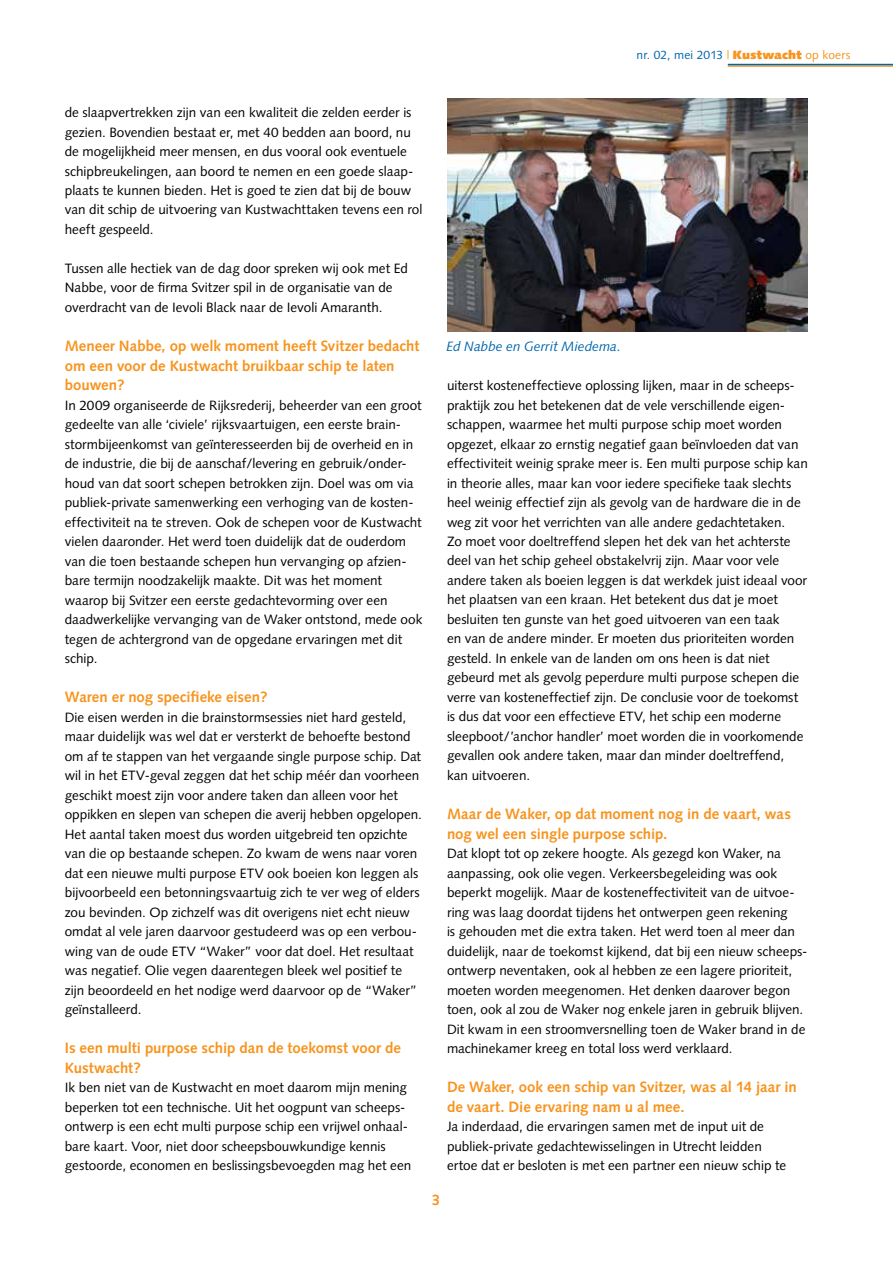
<style>
.page{position:relative;width:893px;height:1263px;background:#fff}
.page>*{position:absolute;margin:0;border:0;box-sizing:border-box;transform-origin:0 0}
.t1{font:700 15px/19.5px "Syntax";color:#f7941e}
.t2{font:13.5px/19.5px "Syntax";color:#000}
.t3{font:italic 13.5px "Syntax";color:#0066ad}
.t4{font:12px "Syntax";letter-spacing:.015em;color:#0066ad}
.s1{color:#f7941e}
.s2{font-weight:900;color:#f7941e}
</style>
<div class="page">
<img style="left:447px;top:98px;width:361px;height:234px">
<hr style="left:728px;top:65px;width:165px;height:2px;background:#f7941e">
<hr style="left:728px;top:64px;width:165px;height:1px;background:#0066ad">
<p class="t4" style="left:637px;top:47px;width:215px">nr. 02, mei 2013 <span class="s1">|</span> <span class="s2">Kustwacht</span> <span class="s1">op koers</span></p>
<p class="t2" style="left:65px;top:103px;width:359px">de slaapvertrekken zijn van een kwaliteit die zelden eerder is gezien. Bovendien bestaat er, met 40 bedden aan boord, nu de mogelijkheid meer mensen, en dus vooral ook eventuele schipbreukelingen, aan boord te nemen en een goede slaap&shy;plaats te kunnen bieden. Het is goed te zien dat bij de bouw van dit schip de uitvoering van Kustwachttaken tevens een rol heeft gespeeld.</p>
<p class="t2" style="left:65px;top:259px;width:345px">Tussen alle hectiek van de dag door spreken wij ook met Ed<br>Nabbe, voor de firma Svitzer spil in de organisatie van de overdracht van de Ievoli Black naar de Ievoli Amaranth.</p>
<p class="t1" style="left:65px;top:336px;width:356px">Meneer Nabbe, op welk moment heeft Svitzer bedacht om een voor de Kustwacht bruikbaar schip te laten bouwen?</p>
<p class="t2" style="left:65px;top:395px;width:359px">In 2009 organiseerde de Rijksrederij, beheerder van een groot gedeelte van alle ‘civiele’ rijksvaartuigen, een eerste brain&shy;stormbijeenkomst van geïnteresseerden bij de overheid en in de industrie, die bij de aanschaf/levering en gebruik/onder&shy;houd van dat soort schepen betrokken zijn. Doel was om via publiek-private samenwerking een verhoging van de kosten&shy;effectiviteit na te streven. Ook de schepen voor de Kustwacht vielen daaronder. Het werd toen duidelijk dat de ouderdom van die toen bestaande schepen hun vervanging op afzien&shy;bare termijn noodzakelijk maakte. Dit was het moment waarop bij Svitzer een eerste gedachtevorming over een daadwerkelijke vervanging van de Waker ontstond, mede ook tegen de achtergrond van de opgedane ervaringen met dit schip.</p>
<p class="t1" style="left:65px;top:687px;width:204px">Waren er nog specifieke eisen?</p>
<p class="t2" style="left:65px;top:707px;width:359px">Die eisen werden in die brainstormsessies niet hard gesteld, maar duidelijk was wel dat er versterkt de behoefte bestond om af te stappen van het vergaande single purpose schip. Dat wil in het ETV-geval zeggen dat het schip méér dan voorheen geschikt moest zijn voor andere taken dan alleen voor het oppikken en slepen van schepen die averij hebben opgelopen.<br>Het aantal taken moest dus worden uitgebreid ten opzichte van die op bestaande schepen. Zo kwam de wens naar voren dat een nieuwe multi purpose ETV ook boeien kon leggen als bijvoorbeeld een betonningsvaartuig zich te ver weg of elders zou bevinden. Op zichzelf was dit overigens niet echt nieuw omdat al vele jaren daarvoor gestudeerd was op een verbou&shy;wing van de oude ETV “Waker” voor dat doel. Het resultaat was negatief. Olie vegen daarentegen bleek wel positief te zijn beoordeeld en het nodige werd daarvoor op de “Waker” geïnstalleerd.</p>
<p class="t1" style="left:65px;top:1038px;width:338px">Is een multi purpose schip dan de toekomst voor de<br>Kustwacht?</p>
<p class="t2" style="left:65px;top:1078px;width:348px">Ik ben niet van de Kustwacht en moet daarom mijn mening beperken tot een technische. Uit het oogpunt van scheeps&shy;ontwerp is een echt multi purpose schip een vrijwel onhaal&shy;bare kaart. Voor, niet door scheepsbouwkundige kennis gestoorde, economen en beslissingsbevoegden mag het een</p>
<p class="t3" style="left:446px;top:338px;width:176px">Ed Nabbe en Gerrit Miedema.</p>
<p class="t2" style="left:447px;top:376px;width:362px">uiterst kosteneffectieve oplossing lijken, maar in de scheeps&shy;praktijk zou het betekenen dat de vele verschillende eigen&shy;schappen, waarmee het multi purpose schip moet worden opgezet, elkaar zo ernstig negatief gaan beïnvloeden dat van effectiviteit weinig sprake meer is. Een multi purpose schip kan in theorie alles, maar kan voor iedere specifieke taak slechts heel weinig effectief zijn als gevolg van de hardware die in de weg zit voor het verrichten van alle andere gedachtetaken.<br>Zo moet voor doeltreffend slepen het dek van het achterste deel van het schip geheel obstakelvrij zijn. Maar voor vele andere taken als boeien leggen is dat werkdek juist ideaal voor het plaatsen van een kraan. Het betekent dus dat je moet besluiten ten gunste van het goed uitvoeren van een taak<br>en van de andere minder. Er moeten dus prioriteiten worden gesteld. In enkele van de landen om ons heen is dat niet gebeurd met als gevolg peperdure multi purpose schepen die verre van kosteneffectief zijn. De conclusie voor de toekomst is dus dat voor een effectieve ETV, het schip een moderne sleepboot/’anchor handler’ moet worden die in voorkomende gevallen ook andere taken, maar dan minder doeltreffend, kan uitvoeren.</p>
<p class="t1" style="left:447px;top:804px;width:345px">Maar de Waker, op dat moment nog in de vaart, was nog wel een single purpose schip.</p>
<p class="t2" style="left:447px;top:844px;width:362px">Dat klopt tot op zekere hoogte. Als gezegd kon Waker, na aanpassing, ook olie vegen. Verkeersbegeleiding was ook beperkt mogelijk. Maar de kosteneffectiviteit van de uitvoe&shy;ring was laag doordat tijdens het ontwerpen geen rekening<br>is gehouden met die extra taken. Het werd toen al meer dan duidelijk, naar de toekomst kijkend, dat bij een nieuw scheeps&shy;ontwerp neventaken, ook al hebben ze een lagere prioriteit, moeten worden meegenomen. Het denken daarover begon toen, ook al zou de Waker nog enkele jaren in gebruik blijven.<br>Dit kwam in een stroomversnelling toen de Waker brand in de machinekamer kreeg en total loss werd verklaard.</p>
<p class="t1" style="left:447px;top:1077px;width:351px">De Waker, ook een schip van Svitzer, was al 14 jaar in de vaart. Die ervaring nam u al mee.</p>
<p class="t2" style="left:447px;top:1117px;width:341px">Ja inderdaad, die ervaringen samen met de input uit de publiek-private gedachtewisselingen in Utrecht leidden ertoe dat er besloten is met een partner een nieuw schip te</p>
<p class="t1" style="left:432px;top:1190px;width:10px">3</p>
</div>
